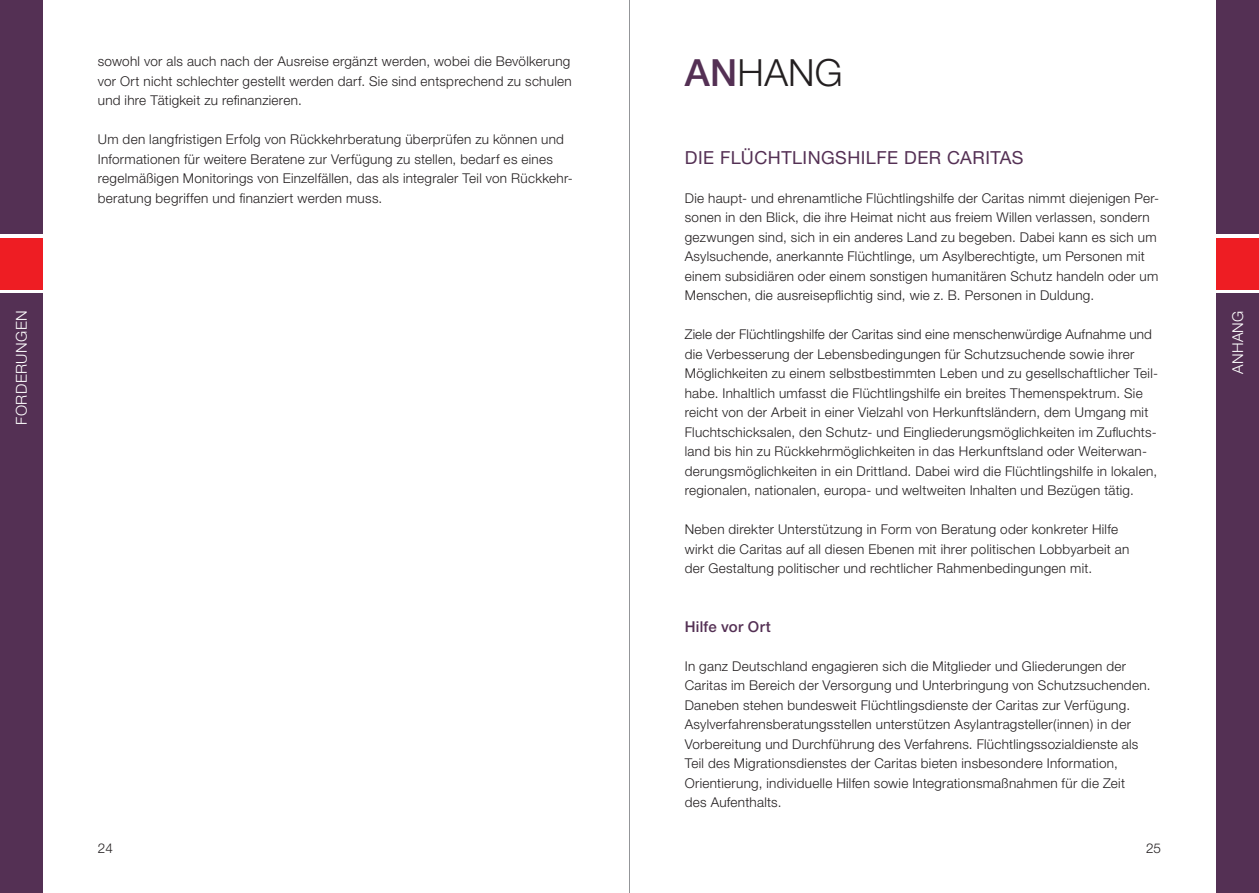
<style>
.page{position:relative;width:1259px;height:893px;background:#fff}
.page>*{position:absolute;margin:0;border:0;box-sizing:border-box;transform-origin:0 0}
.t1{font:300 37.5px "Helvetica Neue";color:#231f20}
.t2{font:18px "Helvetica Neue";letter-spacing:.025em;color:#543054}
.t3{font:300 15px "Helvetica Neue";letter-spacing:.03em;color:#fff}
.t4{font:500 15px "Helvetica Neue";color:#543054}
.t5{font:300 13.5px/19.5px "Helvetica Neue";letter-spacing:.02em;color:#231f20}
.s1{font-weight:500;color:#543054}
</style>
<div class="page">
<div style="left:0;top:0;width:43px;height:234px;background:#543054"></div>
<div style="left:0;top:293px;width:43px;height:600px;background:#543054"></div>
<div style="left:0;top:238px;width:43px;height:51px;background:#ee1d23"></div>
<div style="left:1216px;top:0;width:43px;height:234px;background:#543054"></div>
<div style="left:1216px;top:293px;width:43px;height:600px;background:#543054"></div>
<div style="left:1216px;top:238px;width:43px;height:51px;background:#ee1d23"></div>
<hr style="left:629px;top:0;width:1px;height:893px;background:#939598">
<p class="t3" style="left:12px;top:425px;width:116px;rotate:-90deg">Forderungen</p>
<p class="t5" style="left:98px;top:51px;width:475px;text-align:justify">sowohl vor als auch nach der Ausreise ergänzt werden, wobei die Bevölkerung vor Ort nicht schlechter gestellt werden darf. Sie sind entsprechend zu schulen und ihre Tätigkeit zu refinanzieren.</p>
<p class="t5" style="left:98px;top:129px;width:476px">Um den langfristigen Erfolg von Rückkehrberatung überprüfen zu können und Informationen für weitere Beratene zur Verfügung zu stellen, bedarf es eines regelmäßigen Monitorings von Einzelfällen, das als integraler Teil von Rückkehr&shy;beratung begriffen und finanziert werden muss.</p>
<h1 class="t1" style="left:685px;top:50px;width:152px"><span class="s1">An</span>Hang</h1>
<h2 class="t2" style="left:685px;top:147px;width:340px">DIE FLÜCHTLINGSH ILFE DER CARITAS</h2>
<p class="t5" style="left:685px;top:188px;width:476px">Die haupt- und ehrenamtliche Flüchtlingshilfe der Caritas nimmt diejenigen Per&shy;sonen in den Blick, die ihre Heimat nicht aus freiem Willen verlassen, sondern gezwungen sind, sich in ein anderes Land zu begeben. Dabei kann es sich um Asylsuchende, anerkannte Flüchtlinge, um Asylberechtigte, um Personen mit einem subsidiären oder einem sonstigen humanitären Schutz handeln oder um Menschen, die ausreisepflichtig sind, wie z. B. Personen in Duldung.</p>
<p class="t5" style="left:685px;top:324px;width:475px">Ziele der Flüchtlingshilfe der Caritas sind eine menschenwürdige Aufnahme und die Verbesserung der Lebensbedingungen für Schutzsuchende sowie ihrer Möglichkeiten zu einem selbstbestimmten Leben und zu gesellschaftlicher Teil&shy;habe. Inhaltlich umfasst die Flüchtlingshilfe ein breites Themenspektrum. Sie reicht von der Arbeit in einer Vielzahl von Herkunftsländern, dem Umgang mit Fluchtschicksalen, den Schutz- und Eingliederungsmöglichkeiten im Zufluchts&shy;land bis hin zu Rückkehrmöglichkeiten in das Herkunftsland oder Weiterwan&shy;derungsmöglichkeiten in ein Drittland. Dabei wird die Flüchtlingshilfe in lokalen, regionalen, nationalen, europa- und weltweiten Inhalten und Bezügen tätig.</p>
<p class="t5" style="left:685px;top:519px;width:446px">Neben direkter Unterstützung in Form von Beratung oder konkreter Hilfe wirkt die Caritas auf all diesen Ebenen mit ihrer politischen Lobbyarbeit an der Gestaltung politischer und rechtlicher Rahmenbedingungen mit.</p>
<p class="t4" style="left:685px;top:617px;width:87px">Hilfe vor Ort</p>
<p class="t5" style="left:685px;top:656px;width:467px">In ganz Deutschland engagieren sich die Mitglieder und Gliederungen der Caritas im Bereich der Versorgung und Unterbringung von Schutzsuchenden.<br>Daneben stehen bundesweit Flüchtlingsdienste der Caritas zur Verfügung.<br>Asylverfahrensberatungsstellen unterstützen Asylantragsteller(innen) in der Vorbereitung und Durchführung des Verfahrens. Flüchtlingssozialdienste als Teil des Migrationsdienstes der Caritas bieten insbesondere Information, Orientierung, individuelle Hilfen sowie Integrationsmaßnahmen für die Zeit<br>des Aufenthalts.</p>
<p class="t5" style="left:98px;top:838px;width:17px">24</p>
<p class="t5" style="left:1146px;top:838px;width:17px">25</p>
<p class="t3" style="left:1228px;top:374px;width:63px;rotate:-90deg">Anhang</p>
</div>
